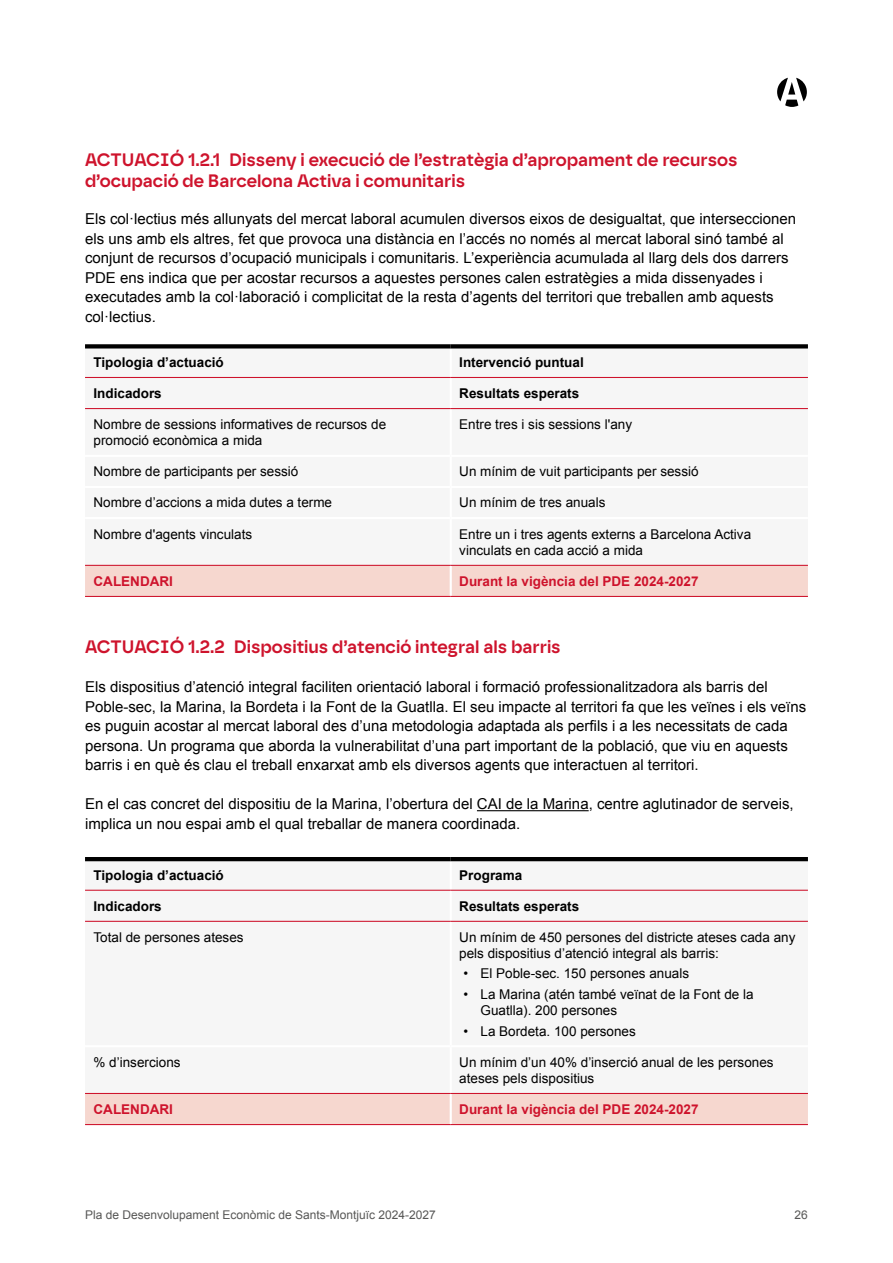
<style>
.page{position:relative;width:893px;height:1263px;background:#fff}
.page>*{position:absolute;margin:0;border:0;box-sizing:border-box;transform-origin:0 0}
.t1{font:600 18px/21px "Safiro";color:#ce132c}
.t2{font:15px/19.5px "Arial";color:#000}
.t3{font:13.5px/16.2px "Arial";color:#000}
.t4{font:700 13.5px "Arial";color:#000}
.t5{font:700 13.5px "Arial";color:#ce132c}
.t6{font:12px "Arial";color:#575756}
</style>
<div class="page">
<svg style="left:777px;top:78px;width:30px;height:29px"></svg>
<hr style="left:477px;top:810px;width:112px;height:1px;background:#000">
<div style="left:85px;top:348px;width:723px;height:29px;background:#f6f6f6"></div>
<div style="left:85px;top:378px;width:723px;height:187px;background:#f6f6f6"></div>
<div style="left:85px;top:566px;width:723px;height:30px;background:#f6d7cf"></div>
<hr style="left:450px;top:348px;width:2px;height:29px;background:#fff">
<hr style="left:85px;top:455px;width:366px;height:2px;background:#fff">
<hr style="left:451px;top:455px;width:357px;height:2px;background:#fff">
<hr style="left:85px;top:486px;width:366px;height:2px;background:#fff">
<hr style="left:451px;top:486px;width:357px;height:2px;background:#fff">
<hr style="left:85px;top:517px;width:366px;height:2px;background:#fff">
<hr style="left:451px;top:517px;width:357px;height:2px;background:#fff">
<hr style="left:450px;top:378px;width:2px;height:30px;background:#fff">
<hr style="left:450px;top:409px;width:2px;height:46px;background:#fff">
<hr style="left:450px;top:457px;width:2px;height:29px;background:#fff">
<hr style="left:450px;top:488px;width:2px;height:29px;background:#fff">
<hr style="left:450px;top:519px;width:2px;height:46px;background:#fff">
<hr style="left:450px;top:566px;width:2px;height:30px;background:#fff">
<hr style="left:85px;top:377px;width:366px;height:1px;background:#ce132c">
<hr style="left:451px;top:377px;width:357px;height:1px;background:#ce132c">
<hr style="left:85px;top:565px;width:366px;height:1px;background:#ce132c">
<hr style="left:451px;top:565px;width:357px;height:1px;background:#ce132c">
<hr style="left:85px;top:596px;width:366px;height:1px;background:#ce132c">
<hr style="left:451px;top:596px;width:357px;height:1px;background:#ce132c">
<svg style="left:85px;top:344px;width:366px;height:4px"></svg>
<svg style="left:451px;top:344px;width:357px;height:4px"></svg>
<hr style="left:85px;top:408px;width:366px;height:1px;background:#ce132c">
<hr style="left:451px;top:408px;width:357px;height:1px;background:#ce132c">
<div style="left:85px;top:861px;width:723px;height:29px;background:#f6f6f6"></div>
<div style="left:85px;top:920px;width:723px;height:173px;background:#f6f6f6"></div>
<div style="left:85px;top:1094px;width:723px;height:30px;background:#f6d7cf"></div>
<hr style="left:450px;top:861px;width:2px;height:29px;background:#fff">
<hr style="left:85px;top:1045px;width:366px;height:2px;background:#fff">
<hr style="left:451px;top:1045px;width:357px;height:2px;background:#fff">
<hr style="left:450px;top:891px;width:2px;height:30px;background:#fff">
<hr style="left:450px;top:922px;width:2px;height:123px;background:#fff">
<hr style="left:450px;top:1047px;width:2px;height:46px;background:#fff">
<hr style="left:450px;top:1094px;width:2px;height:30px;background:#fff">
<hr style="left:85px;top:890px;width:366px;height:1px;background:#ce132c">
<hr style="left:451px;top:890px;width:357px;height:1px;background:#ce132c">
<hr style="left:85px;top:1093px;width:366px;height:1px;background:#ce132c">
<hr style="left:451px;top:1093px;width:357px;height:1px;background:#ce132c">
<hr style="left:85px;top:1124px;width:366px;height:1px;background:#ce132c">
<hr style="left:451px;top:1124px;width:357px;height:1px;background:#ce132c">
<hr style="left:85px;top:857px;width:366px;height:4px;background:#000">
<hr style="left:451px;top:857px;width:357px;height:4px;background:#000">
<hr style="left:85px;top:921px;width:366px;height:1px;background:#ce132c">
<hr style="left:451px;top:921px;width:357px;height:1px;background:#ce132c">
<p class="t1" style="left:85px;top:149px;width:654px">ACTUACIÓ 1.2.1 Disseny i execució de l’estratègia d’apropament de recursos d’ocupació de Barcelona Activa i comunitaris</p>
<p class="t2" style="left:85px;top:209px;width:713px">Els col·lectius més allunyats del mercat laboral acumulen diversos eixos de desigualtat, que interseccionen els uns amb els altres, fet que provoca una distància en l’accés no només al mercat laboral sinó també al conjunt de recursos d’ocupació municipals i comunitaris. L’experiència acumulada al llarg dels dos darrers PDE ens indica que per acostar recursos a aquestes persones calen estratègies a mida dissenyades i executades amb la col·laboració i complicitat de la resta d’agents del territori que treballen amb aquests col·lectius.</p>
<p class="t4" style="left:94px;top:353px;width:132px">Tipologia d’actuació</p>
<p class="t4" style="left:459px;top:353px;width:126px">Intervenció puntual</p>
<p class="t4" style="left:94px;top:384px;width:70px">Indicadors</p>
<p class="t4" style="left:459px;top:384px;width:122px">Resultats esperats</p>
<p class="t3" style="left:94px;top:416px;width:294px">Nombre de sessions informatives de recursos de promoció econòmica a mida</p>
<p class="t3" style="left:459px;top:416px;width:174px">Entre tres i sis sessions l'any</p>
<p class="t3" style="left:94px;top:464px;width:206px">Nombre de participants per sessió</p>
<p class="t3" style="left:459px;top:464px;width:241px">Un mínim de vuit participants per sessió</p>
<p class="t3" style="left:94px;top:495px;width:240px">Nombre d’accions a mida dutes a terme</p>
<p class="t3" style="left:459px;top:495px;width:148px">Un mínim de tres anuals</p>
<p class="t3" style="left:94px;top:526px;width:160px">Nombre d'agents vinculats</p>
<p class="t3" style="left:459px;top:526px;width:293px">Entre un i tres agents externs a Barcelona Activa vinculats en cada acció a mida</p>
<p class="t5" style="left:94px;top:572px;width:81px">CALENDARI</p>
<p class="t5" style="left:459px;top:572px;width:241px">Durant la vigència del PDE 2024-2027</p>
<p class="t1" style="left:85px;top:636px;width:477px">ACTUACIÓ 1.2.2 Dispositius d’atenció integral als barris</p>
<p class="t2" style="left:85px;top:677px;width:723px">Els dispositius d’atenció integral faciliten orientació laboral i formació professionalitzadora als barris del Poble-sec, la Marina, la Bordeta i la Font de la Guatlla. El seu impacte al territori fa que les veïnes i els veïns es puguin acostar al mercat laboral des d’una metodologia adaptada als perfils i a les necessitats de cada persona. Un programa que aborda la vulnerabilitat d’una part important de la població, que viu en aquests barris i en què és clau el treball enxarxat amb els diversos agents que interactuen al territori.</p>
<p class="t2" style="left:85px;top:794px;width:710px">En el cas concret del dispositiu de la Marina, l’obertura del CAI de la Marina, centre aglutinador de serveis, implica un nou espai amb el qual treballar de manera coordinada.</p>
<p class="t4" style="left:94px;top:866px;width:132px">Tipologia d’actuació</p>
<p class="t4" style="left:459px;top:866px;width:65px">Programa</p>
<p class="t4" style="left:94px;top:897px;width:70px">Indicadors</p>
<p class="t4" style="left:459px;top:897px;width:122px">Resultats esperats</p>
<p class="t3" style="left:94px;top:929px;width:152px">Total de persones ateses</p>
<p class="t3" style="left:459px;top:929px;width:338px">Un mínim de 450 persones del districte ateses cada any pels dispositius d’atenció integral als barris:</p>
<p class="t3" style="left:463px;top:966px;width:227px">• El Poble-sec. 150 persones anuals</p>
<p class="t3" style="left:480px;top:986px;width:275px;text-indent:-17px">• La Marina (atén també veïnat de la Font de la<br>Guatlla). 200 persones</p>
<p class="t3" style="left:463px;top:1023px;width:174px">• La Bordeta. 100 persones</p>
<p class="t3" style="left:94px;top:1054px;width:89px">% d’insercions</p>
<p class="t3" style="left:459px;top:1054px;width:316px">Un mínim d’un 40% d’inserció anual de les persones ateses pels dispositius</p>
<p class="t5" style="left:94px;top:1100px;width:81px">CALENDARI</p>
<p class="t5" style="left:459px;top:1100px;width:241px">Durant la vigència del PDE 2024-2027</p>
<p class="t6" style="left:85px;top:1206px;width:352px">Pla de Desenvolupament Econòmic de Sants-Montjuïc 2024-2027</p>
<p class="t6" style="left:795px;top:1206px;width:15px">26</p>
</div>
